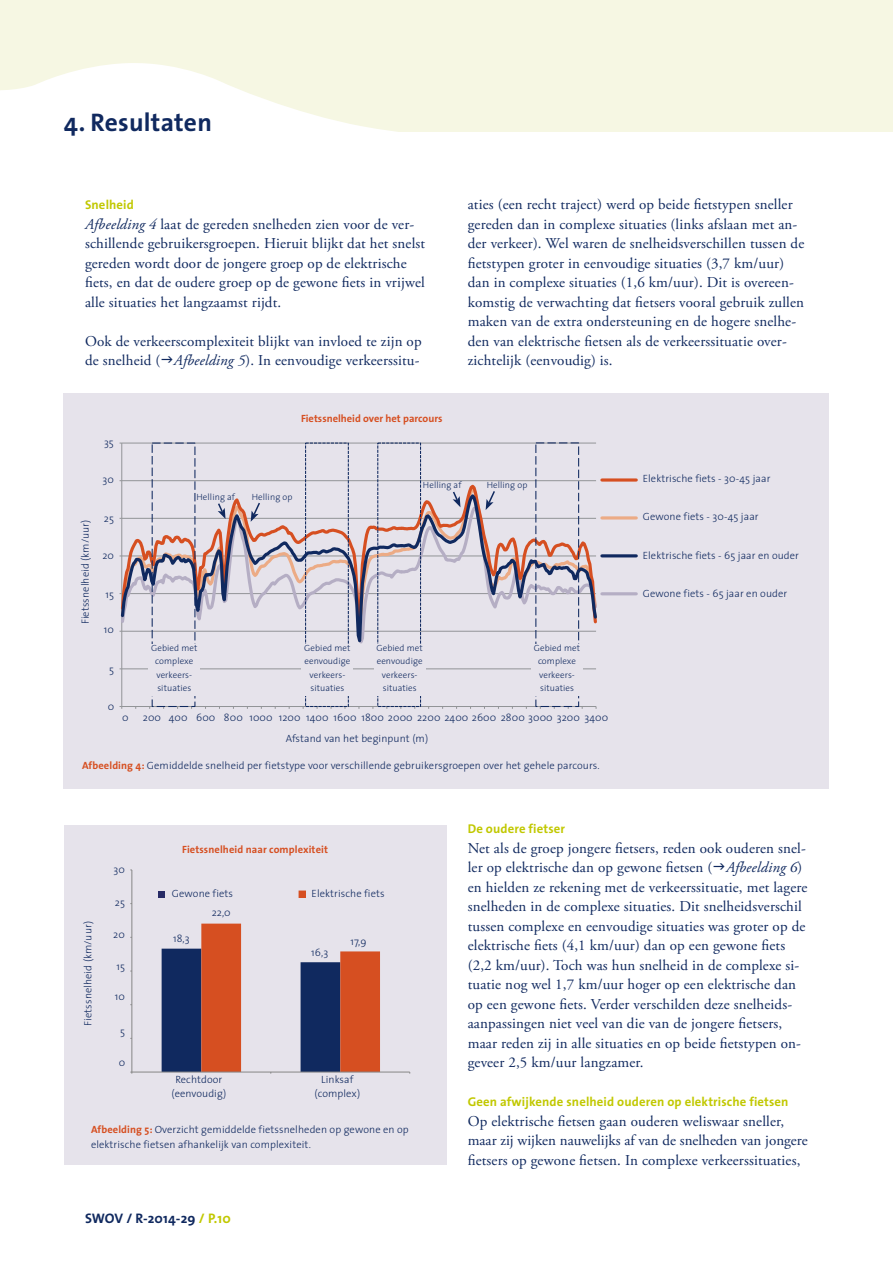
<style>
.page{position:relative;width:893px;height:1263px;background:#fff}
.page>*{position:absolute;margin:0;border:0;box-sizing:border-box;transform-origin:0 0}
.t1{font:700 25.5px "The Sans";letter-spacing:.01em;color:#10295f}
.t2{font:15px/19.5px "Adobe Garamond Pro";letter-spacing:.01em;color:#10295f}
.t3{font:700 13.8px "The Sans";letter-spacing:.01em;color:#10295f}
.t4{font:700 12.75px "The Sans";letter-spacing:.01em;color:#c1c800}
.t5{font:300 10.5px/13.5px "The Sans";letter-spacing:.01em;color:#10295f}
.t6{font:700 10.5px "The Sans";color:#d64f21}
.t7{font:300 9px/13.5px "The Sans";letter-spacing:.01em;color:#10295f;text-align:center}
.s1{font-style:italic}
.s2{font-weight:700;color:#d64f21}
.s3{color:#c1c800}
</style>
<div class="page">
<svg style="left:0;top:0;width:893px;height:131px;fill:#f6f7e3"></svg>
<div style="left:64px;top:825px;width:382px;height:340px;background:#e6e3eb"></div>
<hr style="left:132px;top:870px;width:1px;height:202px;background:#868686">
<hr style="left:132px;top:1072px;width:278px;height:1px;background:#868686">
<svg style="left:162px;top:923px;width:218px;height:150px"></svg>
<div style="left:158px;top:891px;width:7px;height:6px;background:#282b66"></div>
<div style="left:299px;top:891px;width:7px;height:7px;border:1px solid #d64f21"></div>
<div style="left:64px;top:393px;width:765px;height:395px;background:#e6e3eb"></div>
<hr style="left:122px;top:669px;width:474px;height:1px;background:#929497">
<hr style="left:122px;top:443px;width:474px;height:1px;background:#929497">
<hr style="left:122px;top:443px;width:1px;height:263px;background:#929497">
<hr style="left:122px;top:706px;width:474px;height:1px;background:#929497">
<div style="left:305px;top:443px;width:44px;height:264px;border:1px dashed #10295f"></div>
<div style="left:377px;top:443px;width:44px;height:264px;border:1px dashed #10295f"></div>
<div style="left:535px;top:443px;width:44px;height:264px;border:1px dashed #10295f"></div>
<svg style="left:602px;top:478px;width:34px;height:4px"></svg>
<hr style="left:602px;top:516px;width:34px;height:3px;background:#ecab85">
<hr style="left:602px;top:554px;width:34px;height:3px;background:#10295f">
<hr style="left:602px;top:592px;width:34px;height:3px;background:#b5aec4">
<div style="left:149px;top:644px;width:51px;height:52px;background:#e6e3eb"></div>
<div style="left:531px;top:644px;width:52px;height:52px;background:#e6e3eb"></div>
<div style="left:374px;top:644px;width:51px;height:52px;background:#e6e3eb"></div>
<div style="left:302px;top:644px;width:51px;height:52px;background:#e6e3eb"></div>
<svg style="left:120px;top:480px;width:477px;height:182px"></svg>
<h1 class="t1" style="left:64px;top:101px;width:150px">4. Resultaten</h1>
<p class="t4" style="left:85px;top:194px;width:50px">Snelheid</p>
<p class="t2" style="left:85px;top:215px;width:342px"><span class="s1">Afbeelding 4</span> laat de gereden snelheden zien voor de ver&shy;schillende gebruikersgroepen. Hieruit blijkt dat het snelst gereden wordt door de jongere groep op de elektrische fiets, en dat de oudere groep op de gewone fiets in vrijwel alle situaties het langzaamst rijdt.</p>
<p class="t2" style="left:85px;top:332px;width:338px">Ook de verkeerscomplexiteit blijkt van invloed te zijn op de snelheid ( <span class="s1">Afbeelding 5</span>). In eenvoudige verkeerssitu-</p>
<p class="t5" style="left:104px;top:436px;width:11px">35</p>
<p class="t6" style="left:301px;top:410px;width:143px">Fietssnelheid over het parcours</p>
<p class="t2" style="left:468px;top:195px;width:338px">aties (een recht traject) werd op beide fietstypen sneller gereden dan in complexe situaties (links afslaan met an&shy;der verkeer). Wel waren de snelheidsverschillen tussen de fietstypen groter in eenvoudige situaties (3,7 km/uur) dan in complexe situaties (1,6 km/uur). Dit is overeen&shy;komstig de verwachting dat fietsers vooral gebruik zullen maken van de extra ondersteuning en de hogere snelhe&shy;den van elektrische fietsen als de verkeerssituatie over&shy;zichtelijk (eenvoudig) is.</p>
<p class="t5" style="left:78px;top:624px;width:106px;rotate:-90deg">Fietssnelheid (km/uur)</p>
<p class="t5" style="left:102px;top:473px;width:13px">30</p>
<p class="t5" style="left:104px;top:511px;width:12px">25</p>
<p class="t5" style="left:102px;top:549px;width:13px">20</p>
<p class="t7" style="left:197px;top:490px;width:40px">Helling af</p>
<p class="t7" style="left:252px;top:490px;width:42px">Helling op</p>
<p class="t7" style="left:423px;top:478px;width:40px">Helling af</p>
<p class="t7" style="left:487px;top:478px;width:42px">Helling op</p>
<p class="t5" style="left:105px;top:587px;width:10px">15</p>
<p class="t5" style="left:104px;top:622px;width:12px">10</p>
<p class="t5" style="left:109px;top:662px;width:6px">5</p>
<p class="t5" style="left:108px;top:699px;width:8px">0</p>
<p class="t7" style="left:151px;top:641px;width:48px">Gebied met complexe verkeers&shy;situaties</p>
<p class="t7" style="left:534px;top:641px;width:48px">Gebied met complexe verkeers&shy;situaties</p>
<p class="t7" style="left:304px;top:641px;width:48px">Gebied met eenvoudige verkeers&shy;situaties</p>
<p class="t7" style="left:377px;top:641px;width:48px">Gebied met eenvoudige verkeers&shy;situaties</p>
<p class="t5" style="left:122px;top:710px;width:8px">0</p>
<p class="t5" style="left:286px;top:706px;width:324px;line-height:20.9px;text-indent:-143px">200 400 600 800 1000 1200 1400 1600 1800 2000 2200 2400 2600 2800 3000 3200 3400<br>Afstand van het beginpunt (m)</p>
<p class="t5" style="left:82px;top:758px;width:519px"><span class="s2">Afbeelding 4:</span> Gemiddelde snelheid per fietstype voor verschillende gebruikersgroepen over het gehele parcours.</p>
<p class="t5" style="left:643px;top:472px;width:129px">Elektrische fiets - 30-45 jaar</p>
<p class="t5" style="left:643px;top:510px;width:117px">Gewone fiets - 30-45 jaar</p>
<p class="t5" style="left:643px;top:548px;width:158px">Elektrische fiets - 65 jaar en ouder</p>
<p class="t5" style="left:643px;top:586px;width:146px">Gewone fiets - 65 jaar en ouder</p>
<p class="t5" style="left:81px;top:1026px;width:106px;rotate:-90deg">Fietssnelheid (km/uur)</p>
<p class="t5" style="left:113px;top:862px;width:13px">30</p>
<p class="t5" style="left:115px;top:895px;width:12px">25</p>
<p class="t5" style="left:113px;top:927px;width:13px">20</p>
<p class="t5" style="left:116px;top:960px;width:10px">15</p>
<p class="t5" style="left:115px;top:990px;width:12px">10</p>
<p class="t5" style="left:120px;top:1024px;width:6px">5</p>
<p class="t5" style="left:119px;top:1055px;width:8px">0</p>
<p class="t6" style="left:182px;top:841px;width:147px">Fietssnelheid naar complexiteit</p>
<p class="t5" style="left:172px;top:886px;width:63px">Gewone fiets</p>
<p class="t5" style="left:312px;top:886px;width:75px">Elektrische fiets</p>
<p class="t5" style="left:173px;top:932px;width:18px">18,3</p>
<p class="t5" style="left:212px;top:905px;width:20px">22,0</p>
<p class="t5" style="left:311px;top:945px;width:18px">16,3</p>
<p class="t5" style="left:350px;top:934px;width:18px">17,9</p>
<p class="t5" style="left:171px;top:1072px;width:56px;text-align:center">Rechtdoor (eenvoudig)</p>
<p class="t5" style="left:314px;top:1072px;width:47px;text-align:center">Linksaf (complex)</p>
<p class="t5" style="left:91px;top:1121px;width:319px;line-height:15px"><span class="s2">Afbeelding 5:</span> Overzicht gemiddelde fietssnelheden op gewone en op elektrische fietsen afhankelijk van complexiteit.</p>
<p class="t3" style="left:85px;top:1207px;width:147px">SWOV / R-2014-29 <span class="s3">/ P.10</span></p>
<p class="t4" style="left:468px;top:818px;width:99px">De oudere fietser</p>
<p class="t2" style="left:468px;top:839px;width:341px">Net als de groep jongere fietsers, reden ook ouderen snel&shy;ler op elektrische dan op gewone fietsen ( <span class="s1">Afbeelding 6</span>) en hielden ze rekening met de verkeerssituatie, met lagere snelheden in de complexe situaties. Dit snelheidsverschil tussen complexe en eenvoudige situaties was groter op de elektrische fiets (4,1 km/uur) dan op een gewone fiets (2,2 km/uur). Toch was hun snelheid in de complexe si&shy;tuatie nog wel 1,7 km/uur hoger op een elektrische dan op een gewone fiets. Verder verschilden deze snelheids&shy;aanpassingen niet veel van die van de jongere fietsers, maar reden zij in alle situaties en op beide fietstypen on&shy;geveer 2,5 km/uur langzamer.</p>
<p class="t4" style="left:468px;top:1091px;width:322px">Geen afwijkende snelheid ouderen op elektrische fietsen</p>
<p class="t2" style="left:468px;top:1112px;width:341px">Op elektrische fietsen gaan ouderen weliswaar sneller, maar zij wijken nauwelijks af van de snelheden van jongere fietsers op gewone fietsen. In complexe verkeerssituaties,</p>
</div>
